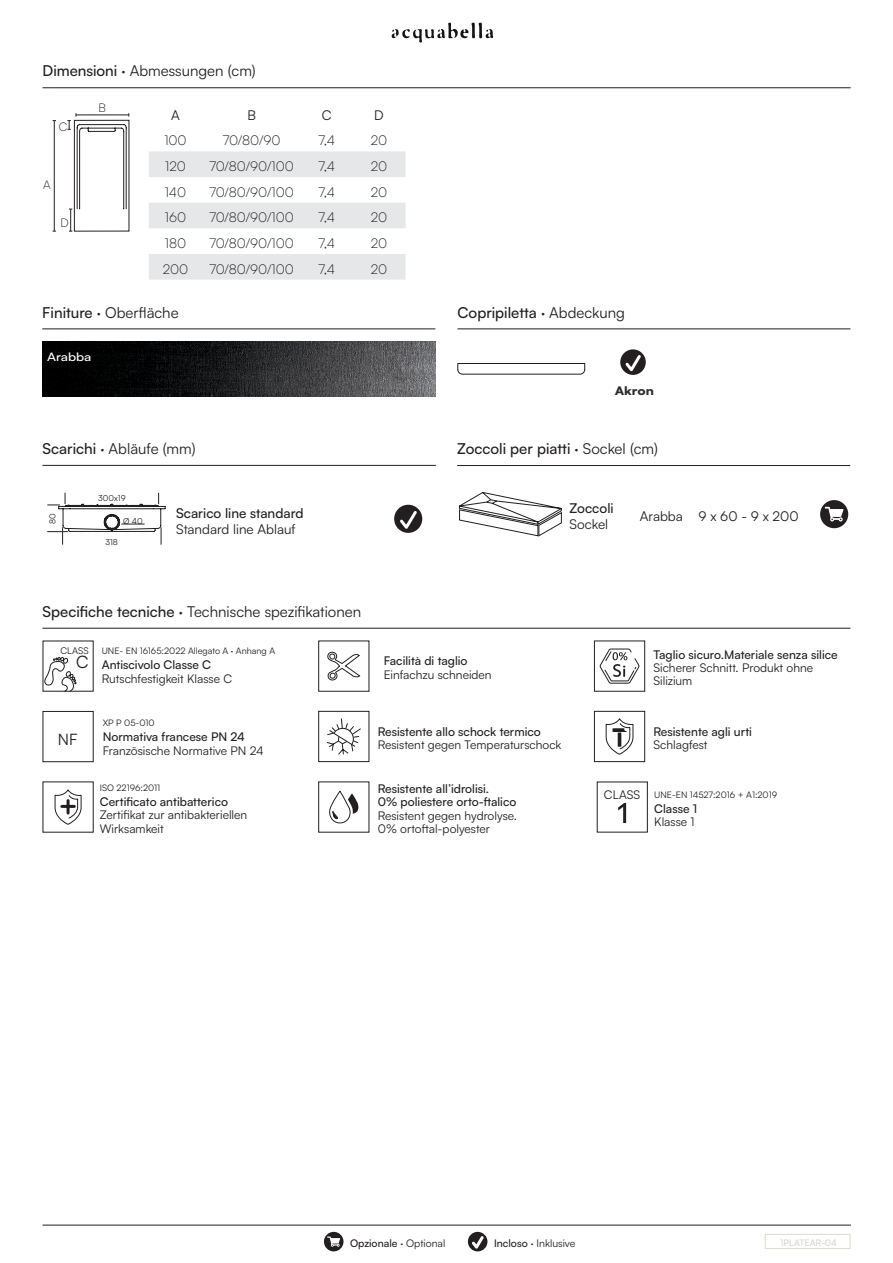
<style>
.page{position:relative;width:893px;height:1263px;background:#fff}
.page>*{position:absolute;margin:0;border:0;box-sizing:border-box;transform-origin:0 0}
.t1{font:17.1px "Satoshi";color:#231f20}
.t2{font:15.75px "Satoshi";color:#231f20}
.t3{font:15px "Satoshi";color:#231f20}
.t4{font:500 15px "Satoshi";color:#231f20}
.t5{font:300 13.5px "Satoshi";color:#231f20}
.t6{font:13.5px "Satoshi";color:#231f20}
.t7{font:500 13.5px "Satoshi";color:#231f20}
.t8{font:12px/13.4px "Satoshi";color:#231f20}
.t9{font:500 12px "Satoshi";color:#231f20}
.t10{font:300 12px "Satoshi";color:#231f20}
.t11{font:500 11.55px "Satoshi";color:#fff;scale:1.16 1}
.t12{font:900 11.55px "Satoshi";color:#302f2e;scale:1.16 1}
.t13{font:500 10.5px "Satoshi";color:#231f20}
.t14{font:10.5px "Satoshi";color:#231f20}
.t15{font:9.3px "Satoshi";color:#231f20}
.t16{font:9px "Satoshi";color:#231f20}
.t17{font:500 9px "Satoshi";color:#d7d6cd}
.t18{font:8.25px "Satoshi";color:#231f20}
.s1{font-weight:500}
.s2{font-weight:400}
</style>
<div class="page">
<div style="left:765px;top:1234px;width:85px;height:15px;border:1px solid #dcdacf"></div>
<hr style="left:43px;top:88px;width:808px;height:1px;background:#231f20">
<svg style="left:392px;top:23px;width:101px;height:20px"></svg>
<hr style="left:43px;top:1225px;width:808px;height:1px;background:#231f20">
<svg style="left:324px;top:1232px;width:19px;height:19px"></svg>
<svg style="left:468px;top:1232px;width:19px;height:19px"></svg>
<hr style="left:42px;top:329px;width:393px;height:1px;background:#231f20">
<img style="left:42px;top:341px;width:393px;height:55px">
<hr style="left:43px;top:465px;width:393px;height:1px;background:#231f20">
<hr style="left:43px;top:628px;width:807px;height:1px;background:#231f20">
<hr style="left:457px;top:329px;width:393px;height:1px;background:#231f20">
<svg style="left:457px;top:371px;width:128px;height:4px"></svg>
<div style="left:457px;top:363px;width:128px;height:8px;border:1px solid #231f20"></div>
<hr style="left:457px;top:465px;width:393px;height:1px;background:#231f20">
<svg style="left:459px;top:492px;width:103px;height:44px"></svg>
<div style="left:820px;top:500px;width:28px;height:28px;background:#231f20;border-radius:50%"></div>
<svg style="left:825px;top:507px;width:18px;height:14px"></svg>
<div style="left:43px;top:711px;width:51px;height:51px;border:1px solid #231f20"></div>
<svg style="left:54px;top:789px;width:28px;height:36px"></svg>
<svg style="left:327px;top:651px;width:33px;height:30px"></svg>
<div style="left:318px;top:641px;width:51px;height:51px;border:1px solid #231f20"></div>
<svg style="left:326px;top:718px;width:35px;height:37px"></svg>
<div style="left:318px;top:711px;width:51px;height:51px;border:1px solid #231f20"></div>
<svg style="left:329px;top:790px;width:30px;height:34px"></svg>
<div style="left:594px;top:641px;width:51px;height:51px;border:1px solid #231f20"></div>
<svg style="left:599px;top:648px;width:41px;height:36px"></svg>
<div style="left:594px;top:711px;width:51px;height:51px;border:1px solid #231f20"></div>
<svg style="left:605px;top:718px;width:29px;height:37px"></svg>
<hr style="left:618px;top:732px;width:3px;height:15px;background:#231f20">
<svg style="left:618px;top:803px;width:8px;height:20px"></svg>
<svg style="left:43px;top:657px;width:34px;height:66px"></svg>
<svg style="left:620px;top:349px;width:26px;height:26px"></svg>
<svg style="left:623px;top:352px;width:20px;height:23px"></svg>
<svg style="left:47px;top:493px;width:118px;height:52px"></svg>
<div style="left:394px;top:505px;width:28px;height:28px;background:#231f20;border-radius:50%"></div>
<svg style="left:397px;top:508px;width:22px;height:25px"></svg>
<hr style="left:54px;top:121px;width:1px;height:110px;background:#231f20">
<svg style="left:67px;top:113px;width:62px;height:119px"></svg>
<svg style="left:149px;top:151px;width:257px;height:129px"></svg>
<p class="t3" style="left:43px;top:61px;width:215px"><span class="s1">Dimensioni</span> · Abmessungen (cm)</p>
<p class="t10" style="left:59px;top:119px;width:10px">C</p>
<p class="t10" style="left:43px;top:177px;width:9px">A</p>
<p class="t10" style="left:60px;top:215px;width:10px">D</p>
<p class="t10" style="left:98px;top:100px;width:9px">B</p>
<p class="t6" style="left:171px;top:106px;width:10px">A</p>
<p class="t6" style="left:247px;top:106px;width:10px">B</p>
<p class="t6" style="left:322px;top:106px;width:11px">C</p>
<p class="t6" style="left:374px;top:106px;width:11px">D</p>
<p class="t5" style="left:164px;top:132px;width:24px">100</p>
<p class="t5" style="left:223px;top:132px;width:59px">70/80/90</p>
<p class="t5" style="left:318px;top:132px;width:18px">7,4</p>
<p class="t5" style="left:371px;top:132px;width:18px">20</p>
<p class="t5" style="left:165px;top:158px;width:22px">120</p>
<p class="t5" style="left:209px;top:158px;width:86px">70/80/90/100</p>
<p class="t5" style="left:318px;top:158px;width:18px">7,4</p>
<p class="t5" style="left:371px;top:158px;width:18px">20</p>
<p class="t5" style="left:165px;top:183px;width:23px">140</p>
<p class="t5" style="left:209px;top:183px;width:86px">70/80/90/100</p>
<p class="t5" style="left:318px;top:183px;width:18px">7,4</p>
<p class="t5" style="left:371px;top:183px;width:18px">20</p>
<p class="t5" style="left:165px;top:209px;width:23px">160</p>
<p class="t5" style="left:209px;top:209px;width:86px">70/80/90/100</p>
<p class="t5" style="left:318px;top:209px;width:18px">7,4</p>
<p class="t5" style="left:371px;top:209px;width:18px">20</p>
<p class="t5" style="left:165px;top:234px;width:23px">180</p>
<p class="t5" style="left:209px;top:234px;width:86px">70/80/90/100</p>
<p class="t5" style="left:318px;top:234px;width:18px">7,4</p>
<p class="t5" style="left:371px;top:234px;width:18px">20</p>
<p class="t5" style="left:163px;top:260px;width:27px">200</p>
<p class="t5" style="left:209px;top:260px;width:86px">70/80/90/100</p>
<p class="t5" style="left:318px;top:260px;width:18px">7,4</p>
<p class="t5" style="left:371px;top:260px;width:18px">20</p>
<p class="t3" style="left:42px;top:302px;width:138px"><span class="s1">Finiture</span> · Oberfläche</p>
<p class="t11" style="left:47px;top:348px;width:40px">Arabba</p>
<p class="t3" style="left:43px;top:439px;width:155px"><span class="s1">Scarichi</span> · Abläufe (mm)</p>
<p class="t18" style="left:47px;top:524px;width:12px;rotate:-90deg">80</p>
<p class="t18" style="left:98px;top:493px;width:29px">300x19</p>
<p class="t18" style="left:123px;top:516px;width:21px">Ø 40</p>
<p class="t18" style="left:106px;top:536px;width:14px">318</p>
<p class="t7" style="left:176px;top:503px;width:129px">Scarico line standard</p>
<p class="t6" style="left:176px;top:520px;width:121px">Standard line Ablauf</p>
<p class="t3" style="left:43px;top:601px;width:320px"><span class="s1">Specifiche tecniche</span> · Technische spezifikationen</p>
<p class="t4" style="left:457px;top:302px;width:169px">Copripiletta <span class="s2">· Abdeckung</span></p>
<p class="t12" style="left:615px;top:382px;width:35px">Akron</p>
<p class="t4" style="left:457px;top:438px;width:202px">Zoccoli per piatti <span class="s2">· Sockel (cm)</span></p>
<p class="t7" style="left:570px;top:499px;width:46px">Zoccoli</p>
<p class="t6" style="left:570px;top:515px;width:40px">Sockel</p>
<p class="t6" style="left:640px;top:507px;width:44px">Arabba</p>
<p class="t6" style="left:698px;top:507px;width:102px">9 x 60 - 9 x 200</p>
<p class="t15" style="left:60px;top:644px;width:30px">CLASS</p>
<p class="t1" style="left:76px;top:650px;width:14px">C</p>
<p class="t16" style="left:102px;top:645px;width:175px">UNE- EN 16165:2022 Allegato A · Anhang A</p>
<p class="t9" style="left:102px;top:656px;width:111px">Antiscivolo Classe C</p>
<p class="t8" style="left:102px;top:671px;width:132px">Rutschfestigkeit Klasse C</p>
<p class="t2" style="left:58px;top:728px;width:21px">NF</p>
<p class="t16" style="left:103px;top:717px;width:54px">XP P 05-010</p>
<p class="t9" style="left:103px;top:728px;width:144px">Normativa francese PN 24</p>
<p class="t8" style="left:103px;top:744px;width:162px">Französische Normative PN 24</p>
<p class="t16" style="left:100px;top:782px;width:62px">ISO 22196:2011</p>
<p class="t9" style="left:100px;top:793px;width:130px">Certificato antibatterico</p>
<p class="t8" style="left:100px;top:808px;width:149px">Zertifikat zur antibakteriellen<br>Wirksamkeit</p>
<p class="t9" style="left:384px;top:652px;width:85px">Facilità di taglio</p>
<p class="t8" style="left:384px;top:667px;width:109px">Einfachzu schneiden</p>
<p class="t9" style="left:378px;top:723px;width:165px">Resistente allo schock termico</p>
<p class="t8" style="left:378px;top:737px;width:185px">Resistent gegen Temperaturschock</p>
<p class="t9" style="left:378px;top:780px;width:113px">Resistente all’idrolisi.</p>
<p class="t9" style="left:378px;top:793px;width:140px">0% poliestere orto-ftalico</p>
<p class="t8" style="left:378px;top:808px;width:141px">Resistent gegen hydrolyse.</p>
<p class="t8" style="left:378px;top:821px;width:114px">0% ortoftal-polyester</p>
<p class="t9" style="left:653px;top:646px;width:186px">Taglio sicuro.Materiale senza silice</p>
<p class="t8" style="left:653px;top:660px;width:161px">Sicherer Schnitt. Produkt ohne<br>Silizium</p>
<p class="t9" style="left:653px;top:723px;width:100px">Resistente agli urti</p>
<p class="t8" style="left:653px;top:737px;width:56px">Schlagfest</p>
<p class="t8" style="left:604px;top:788px;width:38px">CLASS</p>
<p class="t16" style="left:654px;top:789px;width:124px">UNE-EN 14527:2016 + A1:2019</p>
<p class="t9" style="left:654px;top:800px;width:44px">Classe 1</p>
<p class="t8" style="left:654px;top:815px;width:42px">Klasse 1</p>
<p class="t13" style="left:350px;top:1236px;width:97px">Opzionale <span class="s2">· Optional</span></p>
<p class="t14" style="left:494px;top:1236px;width:83px"><span class="s1">Incloso</span> · Inklusive</p>
<p class="t17" style="left:780px;top:1237px;width:58px">1PLATEAR-04</p>
</div>
